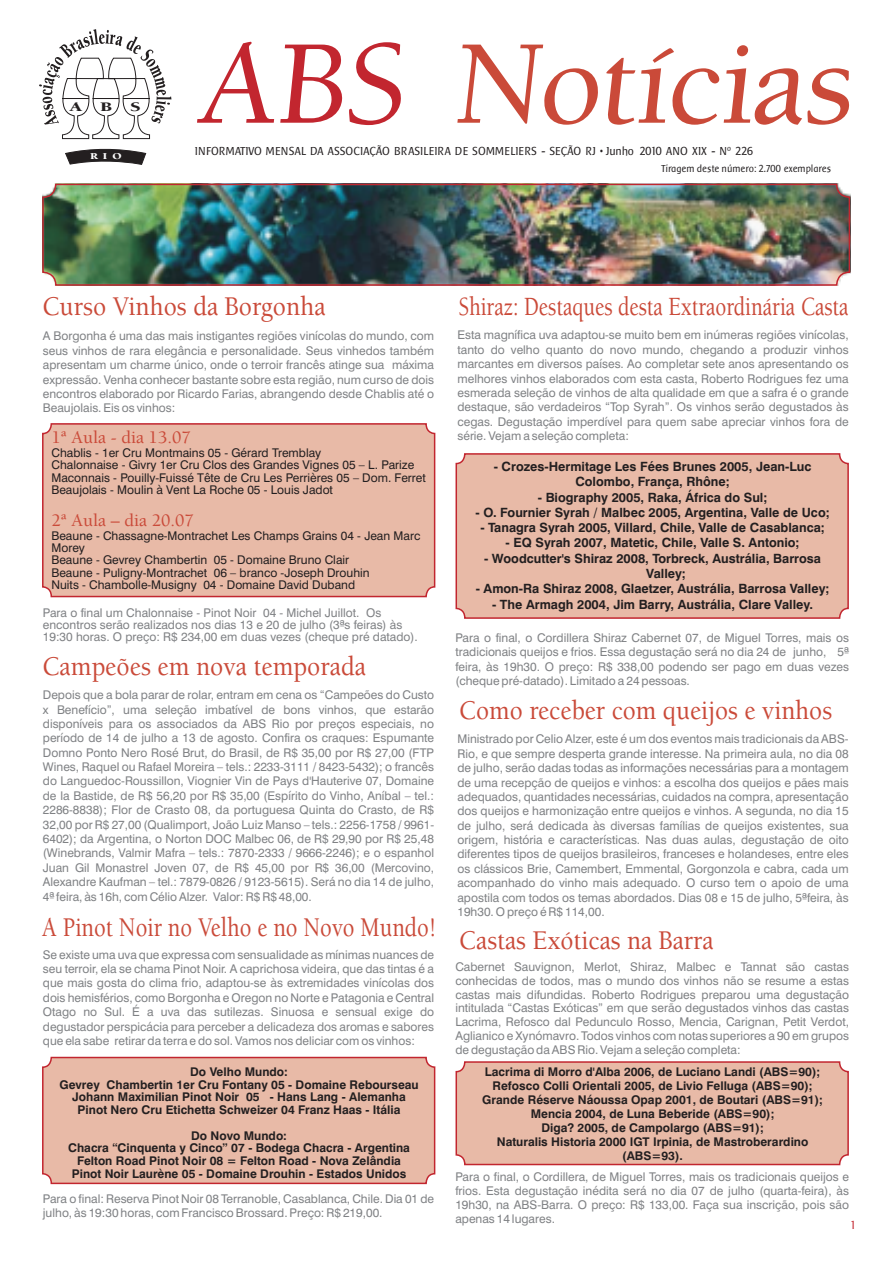
<style>
.page{position:relative;width:893px;height:1263px;background:#fff}
.page>*{position:absolute;margin:0;border:0;box-sizing:border-box;transform-origin:0 0}
.t1{font:500 27.75px "Berkeley LT";color:#ca4a39;scale:.91 1}
.t2{font:500 27.75px "Berkeley LT";color:#ca4a39;scale:.92 1}
.t3{font:500 27.75px "Berkeley LT";color:#ca4a39;scale:.81 1}
.t4{font:500 27px "Berkeley LT";color:#ca4a39;scale:.78 1}
.t5{font:500 18px "Berkeley LT";color:#ca4a39}
.t6{font:900 13.35px "Berkeley LT";color:#231f20;scale:1.44 1}
.t7{font:700 12.75px/15.3px "Swiss 721 BT";color:#231f20;text-align:center}
.t8{font:12px/14.4px "Swiss 721 BT";color:#808285;text-align:justify}
.t9{font:700 12px/12.8px "Swiss 721 BT";color:#231f20;text-align:center}
.t10{font:12px/12.3px "Swiss 721 BT";color:#231f20}
.t11{font:12px "Baar Sophia";letter-spacing:.01em;color:#231f20}
.t12{font:12px "Baar Sophia";color:#c2262f;scale:.95 1}
.t13{font:10.5px "Baar Sophia";letter-spacing:.01em;color:#231f20;scale:.95 1}
.t14{font:900 9.3px "Berkeley LT";color:#fff;scale:1.31 1}
</style>
<div class="page">
<svg style="left:197px;top:42px;width:204px;height:83px"></svg>
<svg style="left:457px;top:45px;width:393px;height:80px"></svg>
<img style="left:45px;top:187px;width:802px;height:96px">
<div style="left:42px;top:184px;width:808px;height:102px;border:2px solid #c2262f;border-radius:13px"></div>
<div style="left:455px;top:453px;width:394px;height:166px;background:#e8baa7;border:2px solid #c2262f;border-radius:9px"></div>
<div style="left:42px;top:423px;width:393px;height:174px;background:#e8baa7;border:2px solid #c2262f;border-radius:9px"></div>
<div style="left:42px;top:1057px;width:393px;height:127px;background:#e8baa7;border:2px solid #c2262f;border-radius:9px"></div>
<div style="left:455px;top:1061px;width:394px;height:104px;background:#e8baa7;border:2px solid #c2262f;border-radius:9px"></div>
<svg style="left:39px;top:29px;width:132px;height:110px"></svg>
<svg style="left:65px;top:148px;width:82px;height:17px"></svg>
<p class="t6" style="left:70px;top:102px;width:10px">A</p>
<p class="t6" style="left:100px;top:102px;width:10px">B</p>
<p class="t6" style="left:130px;top:102px;width:9px">S</p>
<p class="t14" style="left:90px;top:152px;width:26px">RIO</p>
<p class="t11" style="left:195px;top:145px;width:560px">INFORMATIVO MENSAL DA ASSOCIAÇÃO BRASILEIRA DE SOMMELIERS - SEÇÃO RJ • Junho 2010 ANO XIX - Nº 226</p>
<p class="t13" style="left:661px;top:163px;width:180px">Tiragem deste número: 2.700 exemplares</p>
<h1 class="t2" style="left:42px;top:296px;width:310px">Curso Vinhos da Borgonha</h1>
<p class="t8" style="left:43px;top:330px;width:393px">A Borgonha é uma das mais instigantes regiões vinícolas do mundo, com seus vinhos de rara elegância e personalidade. Seus vinhedos também apresentam um charme único, onde o terroir francês atinge sua máxima expressão. Venha conhecer bastante sobre esta região, num curso de dois encontros elaborado por Ricardo Farias, abrangendo desde Chablis até o Beaujolais. Eis os vinhos:</p>
<h3 class="t5" style="left:51px;top:431px;width:141px">1ª Aula - dia 13.07</h3>
<p class="t10" style="left:51px;top:448px;width:376px">Chablis - 1er Cru Montmains 05 - Gérard Tremblay<br>Chalonnaise - Givry 1er Cru Clos des Grandes Vignes 05 – L. Parize Maconnais - Pouilly-Fuissé Tête de Cru Les Perrières 05 – Dom. Ferret Beaujolais - Moulin à Vent La Roche 05 - Louis Jadot</p>
<p class="t10" style="left:51px;top:531px;width:370px">Beaune - Chassagne-Montrachet Les Champs Grains 04 - Jean Marc Morey<br>Beaune - Gevrey Chambertin 05 - Domaine Bruno Clair<br>Beaune - Puligny-Montrachet 06 – branco -Joseph Drouhin<br>Nuits - Chambolle-Musigny 04 - Domaine David Duband</p>
<h3 class="t5" style="left:51px;top:513px;width:144px">2ª Aula – dia 20.07</h3>
<p class="t8" style="left:43px;top:607px;width:376px;line-height:12.3px;text-align:left">Para o final um Chalonnaise - Pinot Noir 04 - Michel Juillot. Os encontros serão realizados nos dias 13 e 20 de julho (3ªs feiras) às<br>19:30 horas. O preço: R$ 234,00 em duas vezes (cheque pré datado).</p>
<h1 class="t2" style="left:42px;top:655px;width:354px">Campeões em nova temporada</h1>
<p class="t8" style="left:43px;top:689px;width:393px">Depois que a bola parar de rolar, entram em cena os “Campeões do Custo x Benefício”, uma seleção imbatível de bons vinhos, que estarão disponíveis para os associados da ABS Rio por preços especiais, no período de 14 de julho a 13 de agosto. Confira os craques: Espumante Domno Ponto Nero Rosé Brut, do Brasil, de R$ 35,00 por R$ 27,00 (FTP Wines, Raquel ou Rafael Moreira – tels.: 2233-3111 / 8423-5432); o francês do Languedoc-Roussillon, Viognier Vin de Pays d'Hauterive 07, Domaine de la Bastide, de R$ 56,20 por R$ 35,00 (Espírito do Vinho, Aníbal – tel.:<br>2286-8838); Flor de Crasto 08, da portuguesa Quinta do Crasto, de R$ 32,00 por R$ 27,00 (Qualimport, João Luiz Manso – tels.: 2256-1758 / 9961- 6402); da Argentina, o Norton DOC Malbec 06, de R$ 29,90 por R$ 25,48 (Winebrands, Valmir Mafra – tels.: 7870-2333 / 9666-2246); e o espanhol Juan Gil Monastrel Joven 07, de R$ 45,00 por R$ 36,00 (Mercovino, Alexandre Kaufman – tel.: 7879-0826 / 9123-5615). Será no dia 14 de julho, 4ª feira, às 16h, com Célio Alzer. Valor: R$ R$ 48,00.</p>
<h1 class="t3" style="left:42px;top:917px;width:489px">A Pinot Noir no Velho e no Novo Mundo!</h1>
<p class="t8" style="left:43px;top:948px;width:393px">Se existe uma uva que expressa com sensualidade as mínimas nuances de seu terroir, ela se chama Pinot Noir. A caprichosa videira, que das tintas é a que mais gosta do clima frio, adaptou-se às extremidades vinícolas dos dois hemisférios, como Borgonha e Oregon no Norte e Patagonia e Central Otago no Sul. É a uva das sutilezas. Sinuosa e sensual exige do degustador perspicácia para perceber a delicadeza dos aromas e sabores que ela sabe retirar da terra e do sol. Vamos nos deliciar com os vinhos:</p>
<p class="t9" style="left:59px;top:1066px;width:361px">Do Velho Mundo:<br>Gevrey Chambertin 1er Cru Fontany 05 - Domaine Rebourseau Johann Maximilian Pinot Noir 05 - Hans Lang - Alemanha Pinot Nero Cru Etichetta Schweizer 04 Franz Haas - Itália</p>
<p class="t9" style="left:68px;top:1130px;width:343px">Do Novo Mundo:<br>Chacra “Cinquenta y Cinco” 07 - Bodega Chacra - Argentina Felton Road Pinot Noir 08 = Felton Road - Nova Zelândia Pinot Noir Laurène 05 - Domaine Drouhin - Estados Unidos</p>
<p class="t8" style="left:43px;top:1193px;width:393px">Para o final: Reserva Pinot Noir 08 Terranoble, Casablanca, Chile. Dia 01 de julho, às 19:30 horas, com Francisco Brossard. Preço: R$ 219,00.</p>
<h2 class="t4" style="left:459px;top:296px;width:501px">Shiraz: Destaques desta Extraordinária Casta</h2>
<p class="t8" style="left:457px;top:329px;width:393px">Esta magnífica uva adaptou-se muito bem em inúmeras regiões vinícolas, tanto do velho quanto do novo mundo, chegando a produzir vinhos marcantes em diversos países. Ao completar sete anos apresentando os melhores vinhos elaborados com esta casta, Roberto Rodrigues fez uma esmerada seleção de vinhos de alta qualidade em que a safra é o grande destaque, são verdadeiros “Top Syrah”. Os vinhos serão degustados às cegas. Degustação imperdível para quem sabe apreciar vinhos fora de série. Vejam a seleção completa:</p>
<p class="t7" style="left:494px;top:460px;width:319px">- Crozes-Hermitage Les Fées Brunes 2005, Jean-Luc<br>Colombo, França, Rhône;</p>
<p class="t7" style="left:538px;top:490px;width:231px">- Biography 2005, Raka, África do Sul;</p>
<p class="t7" style="left:475px;top:506px;width:356px">- O. Fournier Syrah / Malbec 2005, Argentina, Valle de Uco;</p>
<p class="t7" style="left:480px;top:521px;width:346px">- Tanagra Syrah 2005, Villard, Chile, Valle de Casablanca;</p>
<p class="t7" style="left:506px;top:536px;width:295px">- EQ Syrah 2007, Matetic, Chile, Valle S. Antonio;</p>
<p class="t7" style="left:646px;top:552px;width:176px;text-align:left;text-indent:-162px">- Woodcutter's Shiraz 2008, Torbreck, Austrália, Barrosa<br>Valley;</p>
<p class="t7" style="left:476px;top:582px;width:355px">- Amon-Ra Shiraz 2008, Glaetzer, Austrália, Barrosa Valley;</p>
<p class="t7" style="left:492px;top:597px;width:322px">- The Armagh 2004, Jim Barry, Austrália, Clare Valley.</p>
<p class="t8" style="left:455px;top:632px;width:395px">Para o final, o Cordillera Shiraz Cabernet 07, de Miguel Torres, mais os tradicionais queijos e frios. Essa degustação será no dia 24 de junho, 5ª feira, às 19h30. O preço: R$ 338,00 podendo ser pago em duas vezes (cheque pré-datado). Limitado a 24 pessoas.</p>
<h1 class="t1" style="left:459px;top:700px;width:412px">Como receber com queijos e vinhos</h1>
<p class="t8" style="left:457px;top:733px;width:393px">Ministrado por Celio Alzer, este é um dos eventos mais tradicionais da ABS-Rio, e que sempre desperta grande interesse. Na primeira aula, no dia 08 de julho, serão dadas todas as informações necessárias para a montagem de uma recepção de queijos e vinhos: a escolha dos queijos e pães mais adequados, quantidades necessárias, cuidados na compra, apresentação dos queijos e harmonização entre queijos e vinhos. A segunda, no dia 15 de julho, será dedicada às diversas famílias de queijos existentes, sua origem, história e características. Nas duas aulas, degustação de oito diferentes tipos de queijos brasileiros, franceses e holandeses, entre eles os clássicos Brie, Camembert, Emmental, Gorgonzola e cabra, cada um acompanhado do vinho mais adequado. O curso tem o apoio de uma apostila com todos os temas abordados. Dias 08 e 15 de julho, 5ªfeira, às 19h30. O preço é R$ 114,00.</p>
<h1 class="t1" style="left:459px;top:929px;width:281px">Castas Exóticas na Barra</h1>
<p class="t8" style="left:455px;top:961px;width:395px;line-height:14px">Cabernet Sauvignon, Merlot, Shiraz, Malbec e Tannat são castas conhecidas de todos, mas o mundo dos vinhos não se resume a estas castas mais difundidas. Roberto Rodrigues preparou uma degustação intitulada “Castas Exóticas” em que serão degustados vinhos das castas Lacrima, Refosco dal Pedunculo Rosso, Mencia, Carignan, Petit Verdot, Aglianico e Xynómavro. Todos vinhos com notas superiores a 90 em grupos de degustação da ABS Rio. Vejam a seleção completa:</p>
<p class="t9" style="left:482px;top:1066px;width:342px;line-height:14px">Lacrima di Morro d'Alba 2006, de Luciano Landi (ABS=90); Refosco Colli Orientali 2005, de Livio Felluga (ABS=90); Grande Réserve Náoussa Opap 2001, de Boutari (ABS=91); Mencia 2004, de Luna Beberide (ABS=90);<br>Diga? 2005, de Campolargo (ABS=91);<br>Naturalis Historia 2000 IGT Irpinia, de Mastroberardino (ABS=93).</p>
<p class="t8" style="left:455px;top:1171px;width:395px;line-height:14px">Para o final, o Cordillera, de Miguel Torres, mais os tradicionais queijos e frios. Esta degustação inédita será no dia 07 de julho (quarta-feira), às 19h30, na ABS-Barra. O preço: R$ 133,00. Faça sua inscrição, pois são apenas 14 lugares.</p>
<p class="t12" style="left:851px;top:1218px;width:6px">1</p>
</div>
